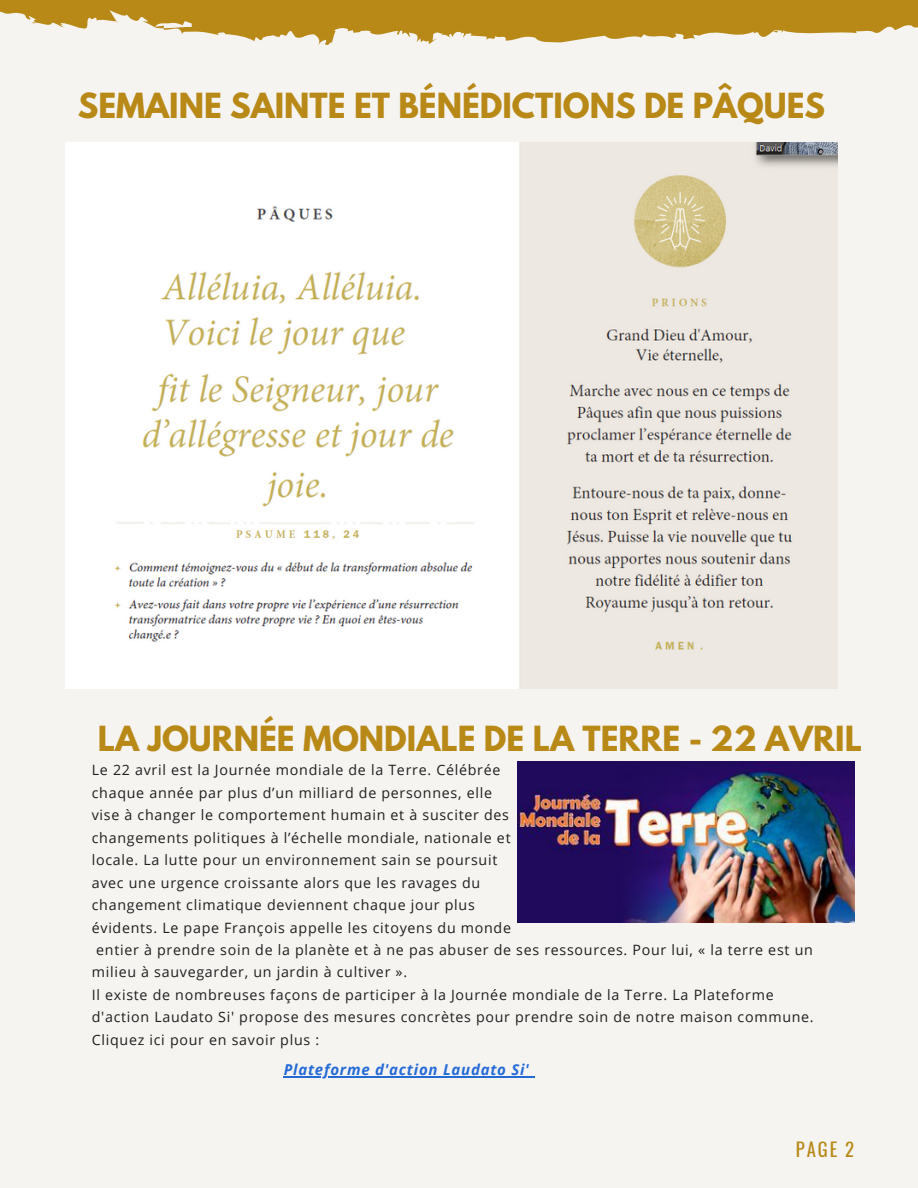
<style>
.page{position:relative;width:918px;height:1188px;background:#f5f4f1}
.page>*{position:absolute;margin:0;border:0;box-sizing:border-box;transform-origin:0 0}
.t1{font:700 30.75px "League Spartan";color:#b88917}
.t2{font:18.75px "Oswald";color:#b88917}
.t3{font:italic 700 15px "Open Sans";letter-spacing:.05em;color:#256bd6}
.t4{font:14.25px/22.5px "Open Sans";letter-spacing:.05em;color:#1f1f1f}
</style>
<div class="page">
<svg style="left:0;top:0;width:918px;height:45px"></svg>
<img style="left:66px;top:142px;width:771px;height:546px">
<img style="left:517px;top:761px;width:338px;height:161px">
<hr style="left:284px;top:1076px;width:246px;height:2px;background:#256bd6">
<p class="t1" style="left:78px;top:90px;width:749px">SEMAINE SAINTE ET BÉNÉDICTIONS DE PÂQUES</p>
<p class="t1" style="left:98px;top:723px;width:766px">LA JOURNÉE MONDIALE DE LA TERRE - 22 AVRIL</p>
<h1 class="t4" style="left:92px;top:758px;width:410px">Le 22 avril est la Journée mondiale de la Terre. Célébrée chaque année par plus d’un milliard de personnes, elle</h1>
<p class="t4" style="left:92px;top:803px;width:419px">vise à changer le comportement humain et à susciter des</p>
<p class="t4" style="left:92px;top:826px;width:420px">changements politiques à l’échelle mondiale, nationale et</p>
<p class="t4" style="left:92px;top:848px;width:407px">locale. La lutte pour un environnement sain se poursuit</p>
<p class="t4" style="left:92px;top:871px;width:390px">avec une urgence croissante alors que les ravages du changement climatique deviennent chaque jour plus</p>
<p class="t4" style="left:92px;top:916px;width:421px">évidents. Le pape François appelle les citoyens du monde</p>
<p class="t4" style="left:92px;top:938px;width:723px;text-indent:4px">entier à prendre soin de la planète et à ne pas abuser de ses ressources. Pour lui, « la terre est un milieu à sauvegarder, un jardin à cultiver ».</p>
<h3 class="t4" style="left:92px;top:983px;width:723px">Il existe de nombreuses façons de participer à la Journée mondiale de la Terre. La Plateforme d'action Laudato Si' propose des mesures concrètes pour prendre soin de notre maison commune.<br>Cliquez ici pour en savoir plus :</h3>
<p class="t3" style="left:284px;top:1059px;width:247px">Plateforme d'action Laudato Si'</p>
<p class="t2" style="left:796px;top:1135px;width:60px">PAGE 2</p>
</div>
